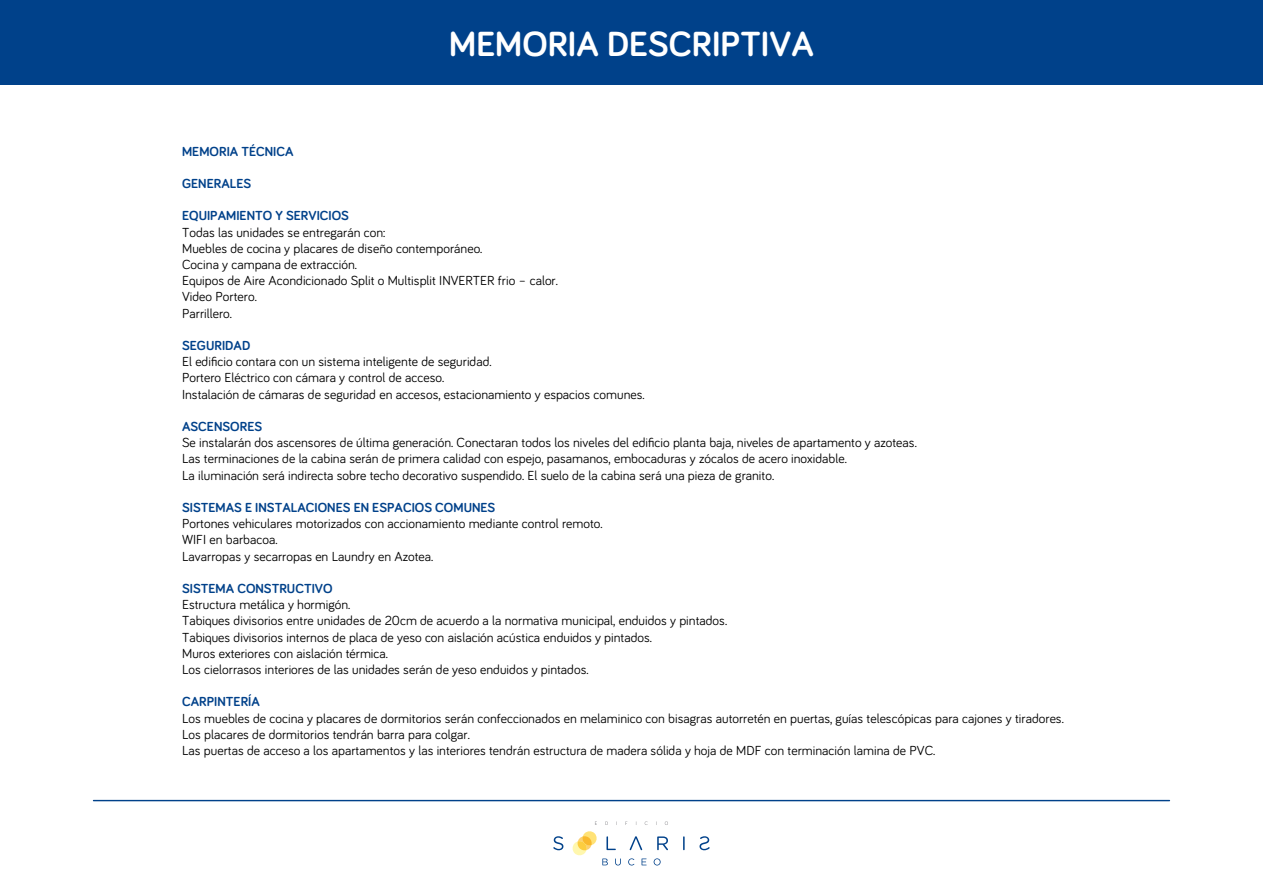
<style>
.page{position:relative;width:1263px;height:893px;background:#fff}
.page>*{position:absolute;margin:0;border:0;box-sizing:border-box;transform-origin:0 0}
.t1{font:700 36px "Bariol";color:#fff}
.t2{font:13.5px/16.2px "Bariol";color:#000}
.t3{font:700 13.5px "Bariol";color:#00418a}
</style>
<div class="page">
<div style="left:0;top:0;width:1263px;height:85px;background:#00418a"></div>
<svg style="left:93px;top:800px;width:1077px;height:1px"></svg>
<svg style="left:553px;top:836px;width:10px;height:14px"></svg>
<svg style="left:657px;top:836px;width:11px;height:14px"></svg>
<svg style="left:683px;top:836px;width:2px;height:14px"></svg>
<svg style="left:699px;top:836px;width:11px;height:14px"></svg>
<svg style="left:630px;top:836px;width:12px;height:14px"></svg>
<svg style="left:572px;top:831px;width:49px;height:34px"></svg>
<svg style="left:628px;top:858px;width:6px;height:7px"></svg>
<svg style="left:642px;top:859px;width:5px;height:6px"></svg>
<svg style="left:654px;top:858px;width:7px;height:7px"></svg>
<h1 class="t1" style="left:449px;top:19px;width:366px">MEMORIA DESCRIPTIVA</h1>
<p class="t3" style="left:182px;top:142px;width:113px">MEMORIA TÉCNICA</p>
<p class="t3" style="left:182px;top:174px;width:71px">GENERALES</p>
<p class="t3" style="left:182px;top:207px;width:168px">EQUIPAMIENTO Y SERVICIOS</p>
<p class="t2" style="left:182px;top:223px;width:377px">Todas las unidades se entregarán con:<br>Muebles de cocina y placares de diseño contemporáneo.<br>Cocina y campana de extracción.<br>Equipos de Aire Acondicionado Split o Multisplit INVERTER frio – calor.<br>Video Portero.<br>Parrillero.</p>
<p class="t3" style="left:182px;top:336px;width:70px">SEGURIDAD</p>
<p class="t2" style="left:182px;top:353px;width:464px">El edificio contara con un sistema inteligente de seguridad.<br>Portero Eléctrico con cámara y control de acceso.<br>Instalación de cámaras de seguridad en accesos, estacionamiento y espacios comunes.</p>
<p class="t3" style="left:182px;top:417px;width:82px">ASCENSORES</p>
<p class="t2" style="left:182px;top:434px;width:736px">Se instalarán dos ascensores de última generación. Conectaran todos los niveles del edificio planta baja, niveles de apartamento y azoteas.<br>Las terminaciones de la cabina serán de primera calidad con espejo, pasamanos, embocaduras y zócalos de acero inoxidable.<br>La iluminación será indirecta sobre techo decorativo suspendido. El suelo de la cabina será una pieza de granito.</p>
<p class="t3" style="left:182px;top:498px;width:315px">SISTEMAS E INSTALACIONES EN ESPACIOS COMUNES</p>
<p class="t2" style="left:182px;top:515px;width:422px">Portones vehiculares motorizados con accionamiento mediante control remoto.<br>WIFI en barbacoa.<br>Lavarropas y secarropas en Laundry en Azotea.</p>
<p class="t3" style="left:182px;top:579px;width:152px">SISTEMA CONSTRUCTIVO</p>
<p class="t2" style="left:182px;top:596px;width:547px">Estructura metálica y hormigón.<br>Tabiques divisorios entre unidades de 20cm de acuerdo a la normativa municipal, enduidos y pintados.<br>Tabiques divisorios internos de placa de yeso con aislación acústica enduidos y pintados.<br>Muros exteriores con aislación térmica.<br>Los cielorrasos interiores de las unidades serán de yeso enduidos y pintados.</p>
<p class="t3" style="left:182px;top:693px;width:79px">CARPINTERÍA</p>
<p class="t2" style="left:182px;top:709px;width:883px">Los muebles de cocina y placares de dormitorios serán confeccionados en melaminico con bisagras autorretén en puertas, guías telescópicas para cajones y tiradores.<br>Los placares de dormitorios tendrán barra para colgar.<br>Las puertas de acceso a los apartamentos y las interiores tendrán estructura de madera sólida y hoja de MDF con terminación lamina de PVC.</p>
</div>
